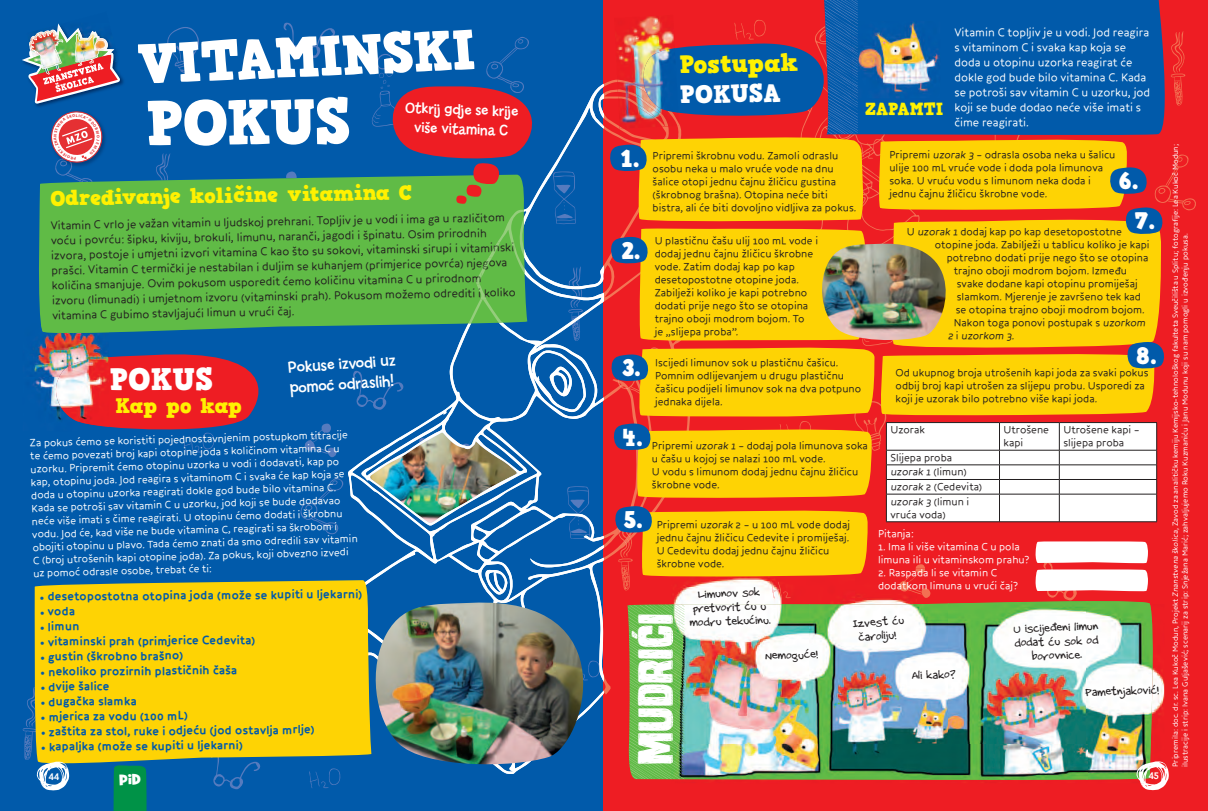
<style>
.page{position:relative;width:1208px;height:811px;background:#fff}
.page>*{position:absolute;margin:0;border:0;box-sizing:border-box;transform-origin:0 0}
.t1{font:63px "HVD Comic Serif Pro SMIB";color:#fff}
.t2{font:56px "HVD Comic Serif Pro SMIB";color:#fff}
.t3{font:47px "Monstro SMIB";letter-spacing:-.01em;color:#fff}
.t4{font:31px "HVD Comic Serif Pro SMIB";color:#fff}
.t5{font:25px "HVD Comic Serif Pro SMIB";color:#fff101}
.t6{font:25px "HVD Comic Serif Pro SMIB";color:#fff}
.t7{font:24px "HVD Comic Serif Pro SMIB";color:#fff}
.t8{font:21px "HVD Comic Serif Pro SMIB";color:#fff101}
.t9{font:17.5px "HVD Comic Serif Pro SMIB";color:#fff101}
.t10{font:17px/20.4px "Billy SMIB";color:#fff}
.t11{font:16px/19.2px "Billy SMIB";color:#fff;text-align:center}
.t12{font:700 13px "Core Humanist Sans SMIB";letter-spacing:-.005em;color:#015aaa}
.t13{font:12px/15px "Core Humanist Sans SMIB";color:#231f20}
.t14{font:12px/15px "Core Humanist Sans SMIB";color:#fff}
.t15{font:12px/14px "Matt B";color:#231f20;text-align:center}
.t16{font:11px/13px "Core Humanist Sans SMIB";color:#231f20}
.t17{font:11px/13.1px "Core Humanist Sans SMIB";color:#fff}
.t18{font:italic 11px "Core Humanist Sans SMIB";color:#231f20}
.t19{font:10px "Klepto SMIB";color:#fff}
.t20{font:8px/9.6px "Core Humanist Sans SMIB";color:#fff}
.s1{color:#3b5c34}
.s2{font-family:"HVD Comic Serif Pro SMIB";font-size:24px;color:#fff}
.s3{font-style:italic}
.s4{font-style:normal}
</style>
<div class="page">
<div style="left:0;top:0;width:604px;height:811px;background:#015aaa"></div>
<div style="left:604px;top:0;width:604px;height:811px;background:#ee1d23"></div>
<svg style="left:167px;top:27px;width:32px;height:50px"></svg>
<svg style="left:283px;top:23px;width:52px;height:35px"></svg>
<svg style="left:213px;top:767px;width:47px;height:22px"></svg>
<svg style="left:286px;top:171px;width:10px;height:4px"></svg>
<svg style="left:305px;top:423px;width:21px;height:31px"></svg>
<svg style="left:300px;top:492px;width:26px;height:39px"></svg>
<svg style="left:156px;top:153px;width:14px;height:22px"></svg>
<svg style="left:309px;top:771px;width:31px;height:17px"></svg>
<img style="left:35px;top:75px;width:89px;height:32px">
<img style="left:22px;top:23px;width:98px;height:81px">
<img style="left:103px;top:129px;width:3px;height:20px">
<div style="left:39px;top:175px;width:313px;height:158px;background:#60bb46"></div>
<svg style="left:326px;top:321px;width:26px;height:453px"></svg>
<svg style="left:109px;top:354px;width:150px;height:98px"></svg>
<img style="left:33px;top:323px;width:75px;height:54px">
<img style="left:32px;top:377px;width:18px;height:29px">
<img style="left:41px;top:323px;width:68px;height:10px">
<img style="left:50px;top:357px;width:59px;height:70px">
<div style="left:34px;top:580px;width:318px;height:187px;background:#fed304"></div>
<svg style="left:22px;top:687px;width:47px;height:103px"></svg>
<svg style="left:49px;top:111px;width:54px;height:71px"></svg>
<img style="left:352px;top:0;width:844px;height:790px">
<svg style="left:113px;top:763px;width:34px;height:48px;background:#008c50"></svg>
<h2 class="t2" style="left:136px;top:43px;width:341px;rotate:-3deg">VITAMINSKI</h2>
<h1 class="t1" style="left:146px;top:99px;width:206px;rotate:-1deg">POKUS</h1>
<h3 class="t9" style="left:865px;top:102px;width:80px">ZAPAMTI</h3>
<h3 class="t5" style="left:679px;top:54px;width:120px;rotate:-1deg">Postupak</h3>
<h3 class="t6" style="left:680px;top:84px;width:102px;rotate:-1deg">POKUSA</h3>
<h3 class="t11" style="left:406px;top:99px;width:114px;rotate:2deg">Otkrij gdje se krije više vitamina C</h3>
<p class="t14" style="left:954px;top:26px;width:197px">Vitamin C topljiv je u vodi. Jod reagira s vitaminom C i svaka kap koja se doda u otopinu uzorka reagirat će dokle god bude bilo vitamina C. Kada se potroši sav vitamin C u uzorku, jod koji se bude dodao neće više imati s čime reagirati.</p>
<h3 class="t8" style="left:50px;top:190px;width:363px;rotate:-1deg">Određivanje količine vitamina C</h3>
<p class="t13" style="left:51px;top:219px;width:465px;rotate:-1deg">Vitamin C vrlo je važan vitamin u ljudskoj prehrani. Topljiv je u vodi i ima ga u različitom voću i povrću: šipku, kiviju, brokuli, limunu, naranči, jagodi i špinatu. Osim prirodnih izvora, postoje i umjetni izvori vitamina C kao što su sokovi, vitaminski sirupi i vitam<span class="s1">inski </span>prašci. Vitamin C termički je nestabilan i duljim se kuhanjem (primjerice povrća) nje va količina smanjuje. Ovim pokusom usporedit ćemo količinu vitamina C u prirodno<span class="s1">m </span>izvoru (limunadi) i umjetnom izvoru (vitaminski prah). Pokusom možemo odrediti oliko vitamina C gubimo stavljajući limun u vrući čaj.</p>
<h3 class="t10" style="left:287px;top:358px;width:109px;rotate:-4deg">Pokuse izvodi uz pomoć odraslih!</h3>
<p class="t17" style="left:30px;top:436px;width:328px;rotate:-1deg">Za pokus ćemo se koristiti pojednostavnjenim postupkom titracije te ćemo povezati broj kapi otopine joda s količinom vitamina C u uzorku. Pripremit ćemo otopinu uzorka u vodi i dodavati, kap po kap, otopinu joda. Jod reagira s vitaminom C i svaka će kap koja se doda u otopinu uzorka reagirati dokle god bude bilo vitamina C.<br>Kada se potroši sav vitamin C u uzorku, jod koji se bude dodavao neće više imati s čime reagirati. U otopinu ćemo dodati i škrobnu vodu. Jod će, kad više ne bude vitamina C, reagirati sa škrobom i obojiti otopinu u plavo. Tada ćemo znati da smo odredili sav vitamin C (broj utrošenih kapi otopine joda). Za pokus, koji obvezno izvedi uz pomoć odrasle osobe, trebat će ti:</p>
<h3 class="t4" style="left:110px;top:367px;width:105px">POKUS</h3>
<h3 class="t8" style="left:116px;top:397px;width:128px">Kap po kap</h3>
<p class="t12" style="left:40px;top:591px;width:324px">• desetopostotna otopina joda (može se kupiti u ljekarni)</p>
<p class="t12" style="left:40px;top:607px;width:37px">• voda</p>
<p class="t12" style="left:40px;top:622px;width:41px">• limun</p>
<p class="t12" style="left:40px;top:636px;width:217px">• vitaminski prah (primjerice Cedevita)</p>
<p class="t12" style="left:40px;top:652px;width:145px">• gustin (škrobno brašno)</p>
<p class="t12" style="left:41px;top:666px;width:199px">• nekoliko prozirnih plastičnih čaša</p>
<p class="t12" style="left:41px;top:682px;width:71px">• dvije šalice</p>
<p class="t12" style="left:41px;top:697px;width:98px">• dugačka slamka</p>
<p class="t12" style="left:41px;top:712px;width:149px">• mjerica za vodu (100 mL)</p>
<p class="t12" style="left:41px;top:726px;width:275px">• zaštita za stol, ruke i odjeću (jod ostavlja mrlje)</p>
<p class="t12" style="left:41px;top:741px;width:203px">• kapaljka (može se kupiti u ljekarni)</p>
<p class="t16" style="left:652px;top:150px;width:205px;text-indent:-32px"><span class="s2">1.</span> Pripremi škrobnu vodu. Zamoli odraslu osobu neka u malo vruće vode na dnu šalice otopi jednu čajnu žličicu gustina (škrobnog brašna). Otopina neće biti bistra, ali će biti dovoljno vidljiva za pokus.</p>
<h3 class="t7" style="left:621px;top:241px;width:21px">2.</h3>
<p class="t16" style="left:655px;top:235px;width:165px">U plastičnu čašu ulij 100 mL vode i dodaj jednu čajnu žličicu škrobne vode. Zatim dodaj kap po kap desetopostotne otopine joda.<br>Zabilježi koliko je kapi potrebno dodati prije nego što se otopina trajno oboji modrom bojom. To<br>je „slijepa proba”.</p>
<p class="t16" style="left:655px;top:357px;width:207px;text-indent:-33px"><span class="s2">3.</span> Iscijedi limunov sok u plastičnu čašicu.<br>Pomnim odlijevanjem u drugu plastičnu čašicu podijeli limunov sok na dva potpuno jednaka dijela.</p>
<p class="t16" style="left:889px;top:149px;width:227px">Pripremi <span class="s3">uzorak 3</span> – odrasla osoba neka u šalicu ulije 100 mL vruće vode i doda pola limunova soka. U vruću vodu s limunom neka doda i jednu čajnu žličicu škrobne vode.</p>
<h3 class="t7" style="left:1118px;top:171px;width:22px">6.</h3>
<h3 class="t7" style="left:1134px;top:211px;width:23px">7.</h3>
<p class="t16" style="left:906px;top:226px;width:216px">U <span class="s3">uzorak 1</span> dodaj kap po kap desetopostotne</p>
<p class="t16" style="left:934px;top:239px;width:216px">otopine joda. Zabilježi u tablicu koliko je kapi</p>
<p class="t16" style="left:946px;top:252px;width:203px">potrebno dodati prije nego što se otopina</p>
<p class="t16" style="left:953px;top:265px;width:175px">trajno oboji modrom bojom. Između</p>
<p class="t16" style="left:956px;top:278px;width:183px">svake dodane kapi otopinu promiješaj</p>
<p class="t16" style="left:956px;top:291px;width:186px">slamkom. Mjerenje je završeno tek kad</p>
<p class="t16" style="left:955px;top:304px;width:190px">se otopina trajno oboji modrom bojom.</p>
<p class="t16" style="left:953px;top:317px;width:193px">Nakon toga ponovi postupak s <span class="s3">uzorkom</span></p>
<p class="t18" style="left:947px;top:332px;width:68px">2 <span class="s4">i</span> uzorkom 3<span class="s4">.</span></p>
<h3 class="t7" style="left:1136px;top:346px;width:23px">8.</h3>
<p class="t16" style="left:895px;top:367px;width:254px">Od ukupnog broja utrošenih kapi joda za svaki pokus odbij broj kapi utrošen za slijepu probu. Usporedi za koji je uzorak bilo potrebno više kapi joda.</p>
<p class="t16" style="left:890px;top:424px;width:36px">Uzorak</p>
<p class="t16" style="left:1003px;top:424px;width:47px">Utrošene kapi</p>
<p class="t16" style="left:1063px;top:424px;width:78px">Utrošene kapi − slijepa proba</p>
<p class="t16" style="left:890px;top:451px;width:93px;line-height:14.6px">Slijepa proba <span class="s3">uzorak 1</span> (limun) <span class="s3">uzorak</span> 2 (Cedevita) <span class="s3">uzorak 3</span> (limun i</p>
<p class="t16" style="left:890px;top:509px;width:57px">vruća voda)</p>
<p class="t16" style="left:652px;top:440px;width:218px;text-indent:-29px"><sup>4.</sup> Pripremi <span class="s3">uzorak 1</span> – dodaj pola limunova soka u čašu u kojoj se nalazi 100 mL vode.<br>U vodu s limunom dodaj jednu čajnu žličicu škrobne vode.</p>
<p class="t16" style="left:656px;top:519px;width:195px;text-indent:-33px"><span class="s2">5.</span> Pripremi <span class="s3">uzorak</span> 2 – u 100 mL vode dodaj jednu čajnu žličicu Cedevite i promiješaj.<br>U Cedevitu dodaj jednu čajnu žličicu škrobne vode.</p>
<p class="t17" style="left:878px;top:528px;width:37px">Pitanja:</p>
<p class="t17" style="left:878px;top:541px;width:153px">1. Ima li više vitamina C u pola limuna ili u vitaminskom prahu?</p>
<p class="t17" style="left:878px;top:567px;width:142px">2. Raspada li se vitamin C dodatkom limuna u vrući čaj?</p>
<p class="t15" style="left:688px;top:589px;width:83px;rotate:-2deg">Limunov sok pretvorit ću u modru tekućinu.</p>
<p class="t15" style="left:765px;top:650px;width:55px;rotate:-2deg">Nemoguće!</p>
<h3 class="t3" style="left:629px;top:764px;width:153px;rotate:-90deg">MuDrIĆI</h3>
<p class="t15" style="left:852px;top:618px;width:53px;rotate:-4deg">Izvest ću čaroliju!</p>
<p class="t15" style="left:1013px;top:623px;width:87px;rotate:-2deg">U iscijeđeni limun dodat ću sok od borovnice.</p>
<p class="t15" style="left:1084px;top:686px;width:76px;rotate:-2deg">Pametnjaković!</p>
<p class="t15" style="left:911px;top:670px;width:46px;rotate:-2deg">Ali kako?</p>
<p class="t19" style="left:49px;top:772px;width:12px">44</p>
<p class="t19" style="left:1149px;top:772px;width:11px">45</p>
<p class="t20" style="left:1171px;top:767px;width:625px;rotate:-90deg">Pripremila: doc. dr. sc. Lea Kukoč Modun, Projekt <span class="s3">Znanstvena školica</span>, Zavod za analitičku kemiju Kemijsko-tehnološkog fakulteta Sveučilišta u Splitu; fotografije: Lea Kukoč Modun; ilustracije i strip: Ivana Guljašević; scenarij za strip: Snježana Marić; zahvaljujemo Roku Kuzmaniću i Janu Modunu koji su nam pomogli u izvođenju pokusa.</p>
</div>
